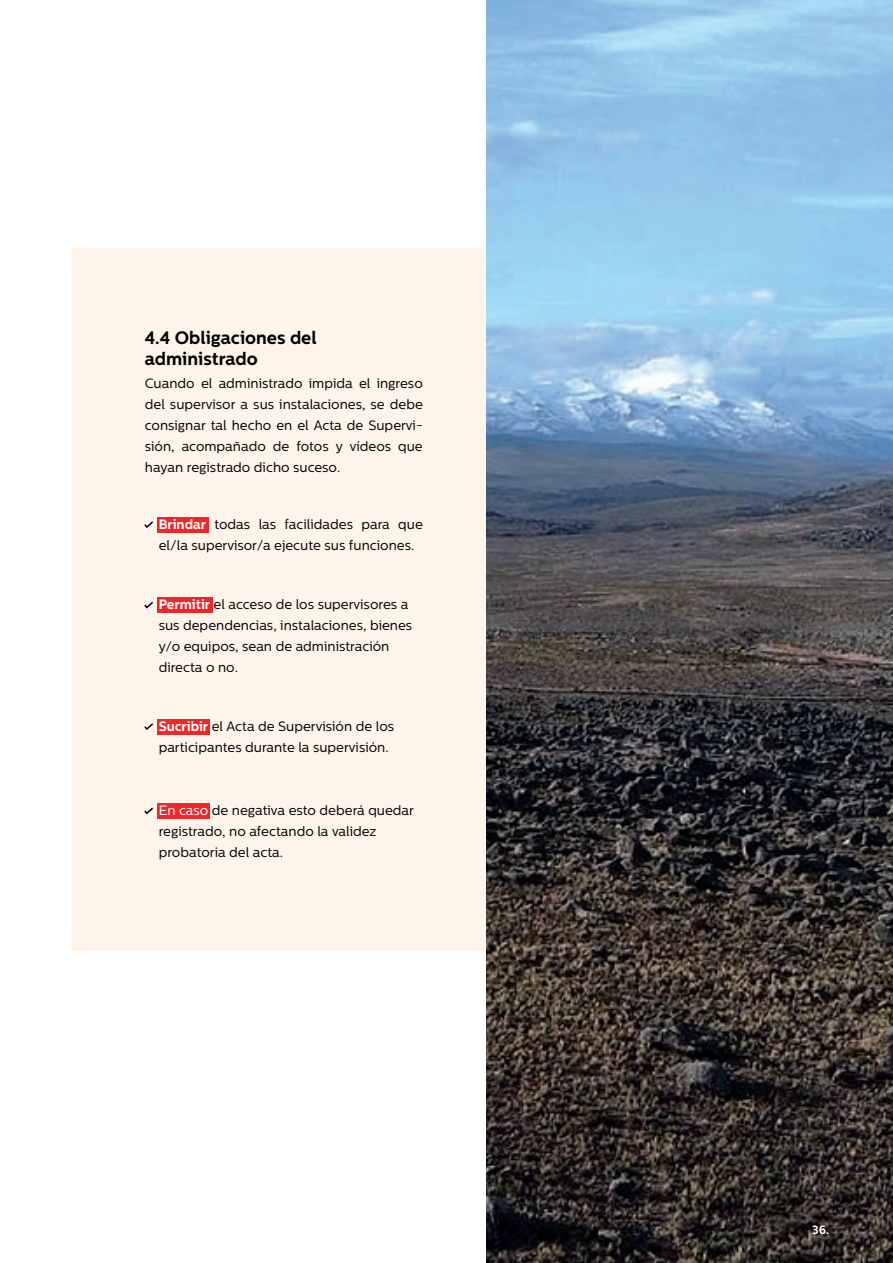
<style>
.page{position:relative;width:893px;height:1263px;background:#fff}
.page>*{position:absolute;margin:0;border:0;box-sizing:border-box;transform-origin:0 0}
.t1{font:700 18px/21px "Centrale Sans";color:#000001}
.t2{font:13.5px/21px "Centrale Sans";color:#000001}
.t3{font:700 12px "Centrale Sans";color:#fff}
.s1{font-weight:700;color:#fff}
.s2{color:#fff}
</style>
<div class="page">
<div style="left:73px;top:248px;width:820px;height:702px;background:#fef4ea"></div>
<svg style="left:144px;top:521px;width:9px;height:7px"></svg>
<div style="left:157px;top:517px;width:51px;height:15px;background:#ee282a"></div>
<svg style="left:144px;top:723px;width:9px;height:7px"></svg>
<div style="left:157px;top:719px;width:53px;height:15px;background:#ee282a"></div>
<svg style="left:144px;top:807px;width:9px;height:8px"></svg>
<div style="left:157px;top:803px;width:53px;height:15px;background:#ee282a"></div>
<svg style="left:144px;top:601px;width:9px;height:8px"></svg>
<div style="left:157px;top:597px;width:55px;height:16px;background:#ee282a"></div>
<img style="left:487px;top:0;width:406px;height:1263px">
<h1 class="t1" style="left:145px;top:327px;width:173px">4.4 Obligaciones del administrado</h1>
<p class="t2" style="left:145px;top:373px;width:280px;text-align:justify">Cuando el administrado impida el ingreso del supervisor a sus instalaciones, se debe consignar tal hecho en el Acta de Supervi&shy;sión, acompañado de fotos y vídeos que hayan registrado dicho suceso.</p>
<p class="t2" style="left:159px;top:513px;width:266px"><span class="s1">Brindar</span> todas las facilidades para que el/la supervisor/a ejecute sus funciones.</p>
<p class="t2" style="left:159px;top:594px;width:255px"><span class="s1">Permitir</span> el acceso de los supervisores a sus dependencias, instalaciones, bienes y/o equipos, sean de administración directa o no.</p>
<p class="t2" style="left:159px;top:715px;width:237px"><span class="s1">Sucribir</span> el Acta de Supervisión de los participantes durante la supervisión.</p>
<p class="t2" style="left:159px;top:800px;width:257px"><span class="s2">En caso</span> de negativa esto deberá quedar registrado, no afectando la validez probatoria del acta.</p>
<p class="t3" style="left:812px;top:1222px;width:18px">36.</p>
</div>
